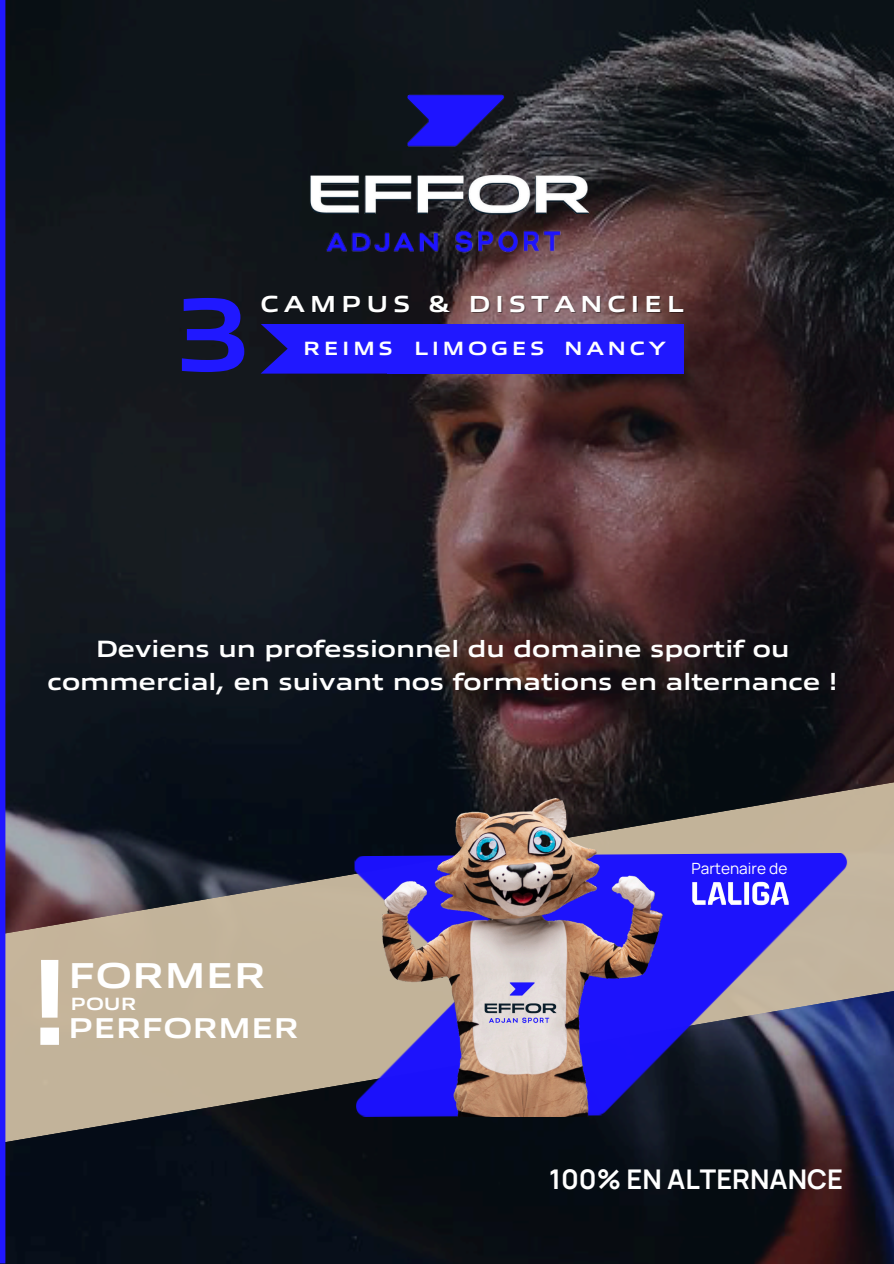
<style>
.page{position:relative;width:894px;height:1264px;background:#fff}
.page>*{position:absolute;margin:0;border:0;box-sizing:border-box;transform-origin:0 0}
.t1{font:700 118.2px "Allumi Std Extended";color:#fff}
.t2{font:700 103.95px "Allumi Std Extended";color:#2018ff}
.t3{font:700 36.3px "Allumi Std Extended";color:#fff}
.t4{font:700 28.95px "Allumi Std Extended";color:#fff}
.t5{font:700 27.15px "Manrope";color:#fff}
.t6{font:700 23.7px/33px "Allumi Std Extended";color:#fff;text-align:center}
.t7{font:700 23.4px "Allumi Std Extended";letter-spacing:.2em;color:#fff}
.t8{font:700 19.35px "Allumi Std Extended";letter-spacing:.18em;color:#fff}
.t9{font:700 17.85px "Allumi Std Extended";color:#fff}
.t10{font:15.45px "Manrope";color:#fff}
</style>
<div class="page">
<img style="left:5px;top:0;width:888px;height:1263px">
<img style="left:304px;top:73px;width:285px;height:191px">
<img style="left:304px;top:163px;width:285px;height:63px">
<svg style="left:5px;top:761px;width:888px;height:383px;background:#69645f"></svg>
<img style="left:354px;top:853px;width:494px;height:263px">
<img style="left:679px;top:874px;width:122px;height:39px">
<img style="left:381px;top:798px;width:282px;height:318px">
<div style="left:0;top:0;width:5px;height:1263px;background:#2117ff"></div>
<div style="left:578px;top:324px;width:105px;height:49px;background:#2018ff"></div>
<div style="left:492px;top:324px;width:106px;height:49px;background:#2018ff"></div>
<div style="left:387px;top:324px;width:106px;height:49px;background:#2018ff"></div>
<svg style="left:260px;top:324px;width:127px;height:49px;background:#1e17e5"></svg>
<h1 class="t2" style="left:175px;top:259px;width:77px">3</h1>
<p class="t7" style="left:260px;top:287px;width:425px">CAMPUS &amp; DISTANCIEL</p>
<p class="t8" style="left:303px;top:334px;width:364px">REIMS LIMOGES NANCY</p>
<h3 class="t6" style="left:47px;top:629px;width:791px">Deviens un professionnel du domaine sportif ou commercial, en suivant nos formations en alternance !</h3>
<p class="t1" style="left:28px;top:918px;width:45px">!</p>
<p class="t3" style="left:68px;top:949px;width:199px">FORMER</p>
<p class="t9" style="left:70px;top:990px;width:68px">POUR</p>
<p class="t4" style="left:68px;top:1006px;width:232px">PERFORMER</p>
<p class="t10" style="left:691px;top:858px;width:97px">Partenaire de</p>
<p class="t5" style="left:549px;top:1160px;width:295px">100% EN ALTERNANCE</p>
</div>
